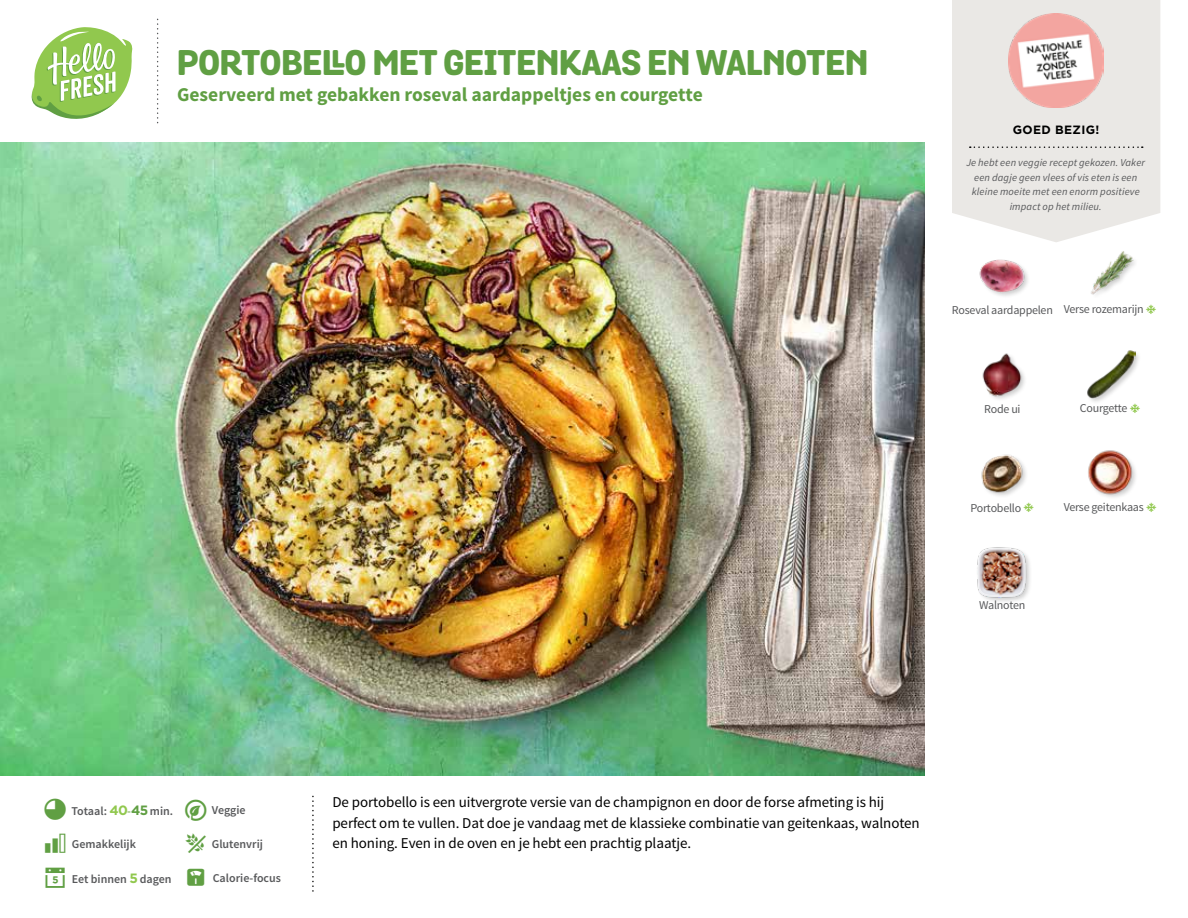
<style>
.page{position:relative;width:1188px;height:918px;background:#fff}
.page>*{position:absolute;margin:0;border:0;box-sizing:border-box;transform-origin:0 0}
.t1{font:800 34.5px "Grota Rounded";color:#609f43}
.t2{font:700 19.5px "Source Sans Pro";color:#609f43}
.t3{font:15px/20.5px "Source Sans Pro";letter-spacing:-.005em;color:#000}
.t4{font:12px "Source Sans Pro";letter-spacing:-.02em;color:#58595b}
.t5{font:600 12px "Source Sans Pro";color:#58595b}
.t6{font:700 12px "Gotham";letter-spacing:.03em;color:#000}
.t7{font:italic 10.5px/14.7px "Source Sans Pro";letter-spacing:.015em;color:#58595b;text-align:center}
.s1{font-family:"Gotham";font-weight:700;font-size:13.5px;color:#91c84e}
.s2{color:#80ac5f}
.s3{font-family:"Gotham";font-weight:700;font-size:13.5px;color:#609f43}
.s4{color:#609f43}
</style>
<div class="page">
<svg style="left:31px;top:27px;width:102px;height:92px"></svg>
<img style="left:0;top:142px;width:925px;height:634px">
<img style="left:1091px;top:251px;width:44px;height:44px">
<img style="left:1088px;top:450px;width:48px;height:48px">
<div style="left:1086px;top:350px;width:56px;height:55px;background:#000;opacity:.2"></div>
<img style="left:1086px;top:350px;width:49px;height:49px">
<img style="left:979px;top:259px;width:49px;height:37px">
<img style="left:981px;top:454px;width:45px;height:42px">
<div style="left:976px;top:546px;width:57px;height:58px;background:#000;opacity:.2"></div>
<img style="left:976px;top:546px;width:54px;height:54px">
<img style="left:982px;top:353px;width:43px;height:46px">
<svg style="left:952px;top:0;width:208px;height:242px;background:#ebe9e6"></svg>
<svg style="left:970px;top:146px;width:173px;height:2px"></svg>
<img style="left:1009px;top:13px;width:95px;height:95px">
<h1 class="t1" style="left:177px;top:35px;width:693px">PORTOBELLO MET GEITENKAAS EN WALNOTEN</h1>
<h2 class="t2" style="left:177px;top:82px;width:527px">Geserveerd met gebakken roseval aardappeltjes en courgette</h2>
<p class="t6" style="left:1013px;top:121px;width:88px">GOED BEZIG!</p>
<p class="t7" style="left:966px;top:155px;width:180px">Je hebt een veggie recept gekozen. Vaker een dagje geen vlees of vis eten is een kleine moeite met een enorm positieve impact op het milieu.</p>
<p class="t4" style="left:952px;top:302px;width:193px">Roseval aardappelen Verse rozemarijn</p>
<p class="t4" style="left:984px;top:401px;width:38px">Rode ui</p>
<p class="t4" style="left:1080px;top:401px;width:49px">Courgette</p>
<p class="t4" style="left:970px;top:500px;width:52px">Portobello</p>
<p class="t4" style="left:1064px;top:500px;width:82px">Verse geitenkaas</p>
<p class="t4" style="left:979px;top:598px;width:48px">Walnoten</p>
<p class="t5" style="left:71px;top:803px;width:176px">Totaal: <span class="s1">40</span><span class="s2">-</span><span class="s3">45</span> min. <span class="s4">❖</span> Veggie</p>
<p class="t3" style="left:332px;top:792px;width:589px">De portobello is een uitvergrote versie van de champignon en door de forse afmeting is hij perfect om te vullen. Dat doe je vandaag met de klassieke combinatie van geitenkaas, walnoten</p>
<p class="t5" style="left:72px;top:837px;width:66px">Gemakkelijk</p>
<p class="t5" style="left:212px;top:837px;width:53px">Glutenvrij</p>
<p class="t3" style="left:332px;top:833px;width:360px">en honing. Even in de oven en je hebt een prachtig plaatje.</p>
<p class="t5" style="left:72px;top:871px;width:101px">Eet binnen <span class="s1">5</span> dagen</p>
<p class="t5" style="left:213px;top:870px;width:70px">Calorie-focus</p>
</div>
